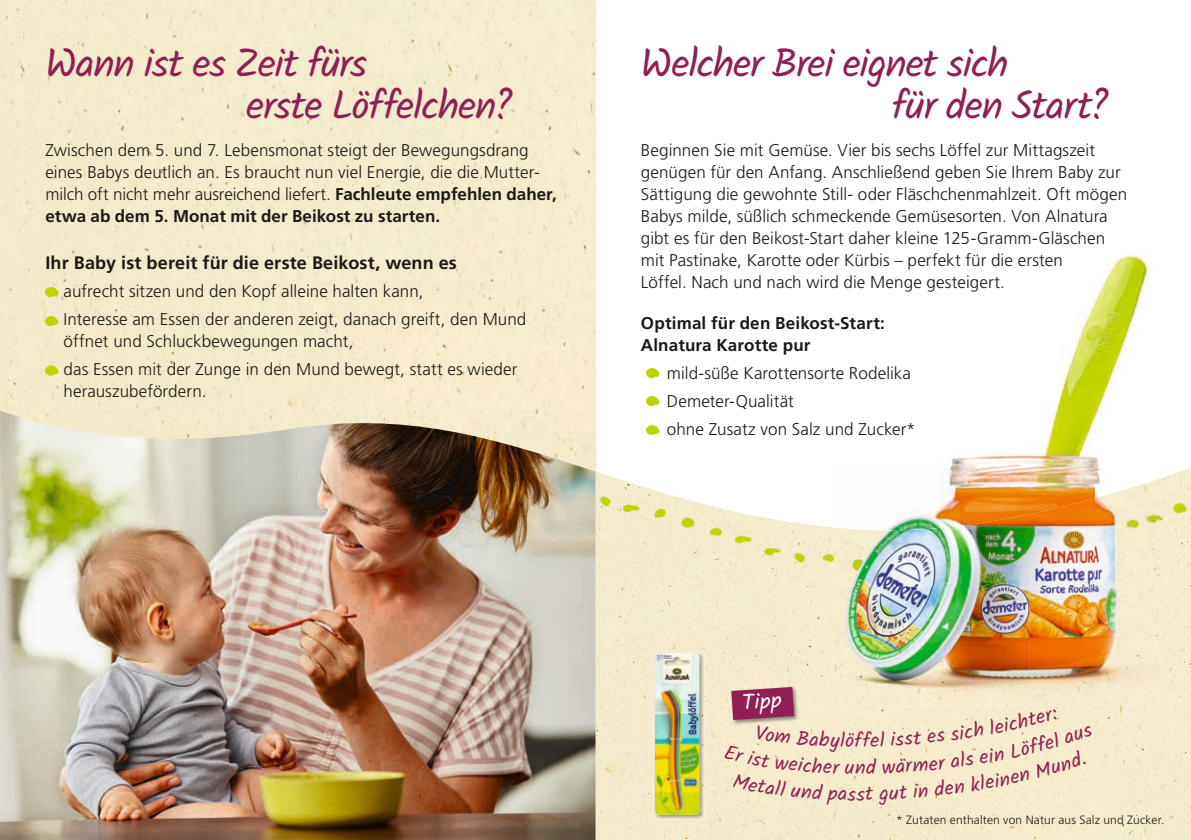
<style>
.page{position:relative;width:1191px;height:840px;background:#fff}
.page>*{position:absolute;margin:0;border:0;box-sizing:border-box;transform-origin:0 0}
.t1{font:40px/42px "Kalam";letter-spacing:-.03em;color:#901f55}
.t2{font:22px "Kalam";color:#fff}
.t3{font:20px "Kalam";color:#901f55}
.t4{font:700 18px "Frutiger LT Pro";letter-spacing:.01em;color:#1b1917}
.t5{font:300 17px/22px "Frutiger LT Pro";letter-spacing:.005em;color:#1b1917}
.t6{font:700 17px/22px "Frutiger LT Pro";letter-spacing:.01em;color:#1b1917}
.t7{font:300 12px "Frutiger LT Pro";letter-spacing:.015em;color:#1b1917}
.s1{font-weight:700}
</style>
<div class="page">
<img style="left:595px;top:410px;width:596px;height:429px">
<div style="left:0;top:0;width:595px;height:409px;background:#f4ebcd"></div>
<img style="left:0;top:409px;width:595px;height:430px">
<img style="left:653px;top:652px;width:51px;height:167px">
<img style="left:654px;top:652px;width:45px;height:162px">
<img style="left:595px;top:465px;width:596px;height:122px">
<img style="left:833px;top:248px;width:327px;height:219px">
<img style="left:833px;top:586px;width:327px;height:119px">
<img style="left:833px;top:466px;width:262px;height:59px">
<img style="left:1094px;top:467px;width:66px;height:11px">
<img style="left:833px;top:525px;width:131px;height:61px">
<img style="left:964px;top:498px;width:130px;height:89px">
<img style="left:1094px;top:478px;width:66px;height:109px">
<img style="left:730px;top:685px;width:69px;height:39px">
<svg style="left:731px;top:686px;width:63px;height:33px;background:#9a3963"></svg>
<img style="left:39px;top:308px;width:25px;height:27px">
<img style="left:39px;top:279px;width:25px;height:27px">
<img style="left:39px;top:357px;width:25px;height:28px">
<img style="left:640px;top:368px;width:24px;height:47px">
<img style="left:640px;top:417px;width:24px;height:27px">
<svg style="left:724px;top:725px;width:122px;height:79px;background:#f5eacc"></svg>
<svg style="left:855px;top:708px;width:238px;height:96px;background:#f5eacc"></svg>
<h1 class="t1" style="left:246px;top:45px;width:269px;text-indent:-201px">Wann ist es Zeit fürs<br>erste Löffelchen?</h1>
<h1 class="t1" style="left:892px;top:45px;width:219px;text-indent:-251px">Welcher Brei eignet sich<br>für den Start?</h1>
<p class="t5" style="left:45px;top:139px;width:513px">Zwischen dem 5. und 7. Lebensmonat steigt der Bewegungsdrang eines Babys deutlich an. Es braucht nun viel Energie, die die Mutter&shy;milch oft nicht mehr ausreichend liefert. <span class="s1">Fachleute empfehlen daher, etwa ab dem 5. Monat mit der Beikost zu starten.</span></p>
<p class="t4" style="left:45px;top:252px;width:413px">Ihr Baby ist bereit für die erste Beikost, wenn es</p>
<p class="t5" style="left:64px;top:277px;width:464px;line-height:28px">aufrecht sitzen und den Kopf alleine halten kann,<br>Interesse am Essen der anderen zeigt, danach greift, den Mund</p>
<p class="t5" style="left:64px;top:327px;width:455px;line-height:28px">öffnet und Schluckbewegungen macht,<br>das Essen mit der Zunge in den Mund bewegt, statt es wieder</p>
<p class="t5" style="left:64px;top:380px;width:144px">herauszubefördern.</p>
<p class="t5" style="left:641px;top:139px;width:488px">Beginnen Sie mit Gemüse. Vier bis sechs Löffel zur Mittagszeit genügen für den Anfang. Anschließend geben Sie Ihrem Baby zur Sättigung die gewohnte Still- oder Fläschchenmahlzeit. Oft mögen Babys milde, süßlich schmeckende Gemüsesorten. Von Alnatura gibt es für den Beikost-Start daher kleine 125-Gramm-Gläschen mit Pastinake, Karotte oder Kürbis – perfekt für die ersten<br>Löffel. Nach und nach wird die Menge gesteigert.</p>
<p class="t6" style="left:641px;top:312px;width:245px">Optimal für den Beikost-Start:<br>Alnatura Karotte pur</p>
<p class="t5" style="left:667px;top:359px;width:250px;line-height:28px">mild-süße Karottensorte Rodelika<br>Demeter-Qualität<br>ohne Zusatz von Salz und Zucker*</p>
<p class="t2" style="left:741px;top:687px;width:41px;rotate:-4deg">Tipp</p>
<p class="t3" style="left:845px;top:726px;width:11px">ö</p>
<p class="t3" style="left:845px;top:753px;width:22px">un</p>
<p class="t3" style="left:847px;top:779px;width:19px">ss</p>
<p class="t7" style="left:896px;top:812px;width:270px">* Zutaten enthalten von Natur aus Salz und Zucker.</p>
</div>
